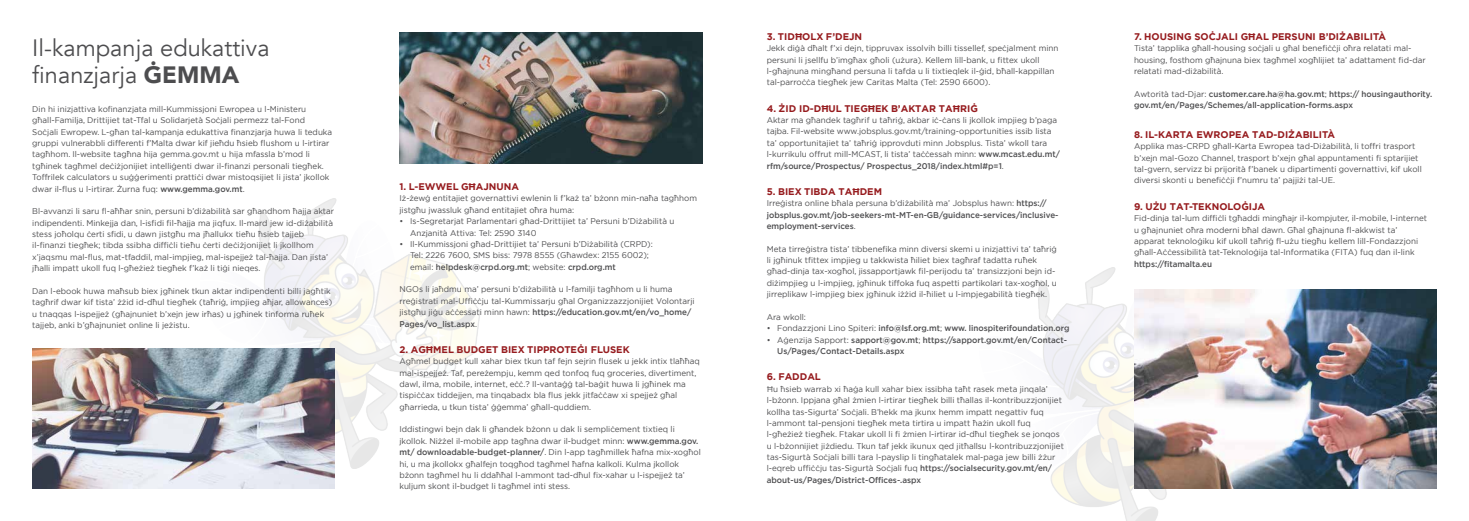
<style>
.page{position:relative;width:1469px;height:521px;background:#fff}
.page>*{position:absolute;margin:0;border:0;box-sizing:border-box;transform-origin:0 0}
.t1{font:23.62px/27.1px "Avenir";color:#4d4d4f}
.t2{font:700 9.62px "Gotham";color:#961b1e}
.t3{font:8.31px/11.4px "Gotham";color:#4d4d4f}
.t4{font:500 8.31px/11.4px "Gotham";color:#4d4d4f}
.s1{font-weight:900}
.s2{font-weight:500}
.s3{font-weight:400}
</style>
<div class="page">
<img style="left:200px;top:198px;width:281px;height:270px">
<img style="left:1038px;top:267px;width:129px;height:254px">
<img style="left:32px;top:349px;width:303px;height:140px">
<img style="left:399px;top:32px;width:303px;height:131px">
<img style="left:1134px;top:289px;width:302px;height:200px">
<h1 class="t1" style="left:32px;top:35px;width:239px">Il-kampanja edukattiva finanzjarja <span class="s1">ĠEMMA</span></h1>
<p class="t3" style="left:32px;top:103px;width:301px">Din hi inizjattiva kofinanzjata mill-Kummissjoni Ewropea u l-Ministeru għall-Familja, Drittijiet tat-Tfal u Solidarjetà Soċjali permezz tal-Fond Soċjali Ewropew. L-għan tal-kampanja edukattiva finanzjarja huwa li teduka gruppi vulnerabbli differenti f’Malta dwar kif jieħdu ħsieb flushom u l-irtirar tagħhom. Il-website tagħna hija gemma.gov.mt u hija mfassla b’mod li tgħinek tagħmel deċiżjonijiet intelliġenti dwar il-finanzi personali tiegħek.<br>Toffrilek calculators u suġġerimenti prattiċi dwar mistoqsijiet li jista’ jkollok dwar il-flus u l-irtirar. Żurna fuq: <span class="s2">www.gemma.gov.mt</span>.</p>
<p class="t3" style="left:32px;top:205px;width:303px">Bl-avvanzi li saru fl-aħħar snin, persuni b’diżabilità sar għandhom ħajja aktar indipendenti. Minkejja dan, l-isfidi fil-ħajja ma jiqfux. Il-mard jew id-diżabilità stess joħolqu ċerti sfidi, u dawn jistgħu ma jħallukx tieħu ħsieb tajjeb il-finanzi tiegħek; tibda ssibha diffiċli tieħu ċerti deċiżjonijiet li jkollhom x’jaqsmu mal-flus, mat-tfaddil, mal-impjieg, mal-ispejjeż tal-ħajja. Dan jista’ jħalli impatt ukoll fuq l-għeżież tiegħek f’każ li tiġi nieqes.</p>
<p class="t3" style="left:32px;top:285px;width:301px">Dan l-ebook huwa maħsub biex jgħinek tkun aktar indipendenti billi jagħtik tagħrif dwar kif tista’ żżid id-dħul tiegħek (taħriġ, impjieg aħjar, allowances) u tnaqqas l-ispejjeż (għajnuniet b’xejn jew irħas) u jgħinek tinforma ruħek tajjeb, anki b’għajnuniet online li jeżistu.</p>
<p class="t2" style="left:399px;top:180px;width:121px">1. L-EWWEL GĦAJNUNA</p>
<p class="t3" style="left:399px;top:193px;width:299px">Iż-żewġ entitajiet governattivi ewlenin li f’każ ta’ bżonn min-naħa tagħhom jistgħu jwassluk għand entitajiet oħra huma:</p>
<p class="t3" style="left:410px;top:215px;width:266px;text-indent:-10px">• Is-Segretarjat Parlamentari għad-Drittijiet ta’ Persuni b’Diżabilità u<br>Anzjanità Attiva: Tel: 2590 3140</p>
<p class="t3" style="left:410px;top:238px;width:244px;text-indent:-10px">• Il-Kummissjoni għad-Drittijiet ta’ Persuni b’Diżabilità (CRPD):<br>Tel: 2226 7600, SMS biss: 7978 8555 (Għawdex: 2155 6002); email: <span class="s2">helpdesk@crpd.org.mt</span>; website: <span class="s2">crpd.org.mt</span></p>
<p class="t3" style="left:399px;top:284px;width:297px">NGOs li jaħdmu ma’ persuni b’diżabilità u l-familji tagħhom u li huma rreġistrati mal-Uffiċċju tal-Kummissarju għal Organizzazzjonijiet Volontarji jistgħu jiġu aċċessati minn hawn: <span class="s2">https://education.gov.mt/en/vo_home/ Pages/vo_list.aspx</span>.</p>
<p class="t2" style="left:399px;top:343px;width:232px">2. AGĦMEL BUDGET BIEX TIPPROTEĠI FLUSEK</p>
<p class="t3" style="left:399px;top:355px;width:302px">Agħmel budget kull xahar biex tkun taf fejn sejrin flusek u jekk intix tlaħħaq mal-ispejjeż. Taf, pereżempju, kemm qed tonfoq fuq groceries, divertiment, dawl, ilma, mobile, internet, eċċ.? Il-vantaġġ tal-baġit huwa li jgħinek ma tispiċċax tiddejjen, ma tinqabadx bla flus jekk jitfaċċaw xi spejjeż għal għarrieda, u tkun tista’ ġġemma’ għall-quddiem.</p>
<p class="t3" style="left:399px;top:424px;width:303px">Iddistingwi bejn dak li għandek bżonn u dak li sempliċement tixtieq li jkollok. Niżżel il-mobile app tagħna dwar il-budget minn: <span class="s2">www.gemma.gov. mt/ downloadable-budget-planner/</span>. Din l-app tagħmillek ħafna mix-xogħol hi, u ma jkollokx għalfejn toqgħod tagħmel ħafna kalkoli. Kulma jkollok bżonn tagħmel hu li ddaħħal l-ammont tad-dħul fix-xahar u l-ispejjeż ta’ kuljum skont il-budget li tagħmel inti stess.</p>
<p class="t2" style="left:766px;top:30px;width:97px">3. TIDĦOLX F’DEJN</p>
<p class="t3" style="left:766px;top:43px;width:293px">Jekk diġà dħalt f’xi dejn, tippruvax issolvih billi tissellef, speċjalment minn persuni li jsellfu b’imgħax għoli (użura). Kellem lill-bank, u fittex ukoll l-għajnuna mingħand persuna li tafda u li tixtieqlek il-ġid, bħall-kappillan tal-parroċċa tiegħek jew Caritas Malta (Tel: 2590 6600).</p>
<p class="t2" style="left:766px;top:102px;width:213px">4. ŻID ID-DĦUL TIEGĦEK B’AKTAR TAĦRIĠ</p>
<p class="t3" style="left:766px;top:114px;width:294px">Aktar ma għandek tagħrif u taħriġ, akbar iċ-ċans li jkollok impjieg b’paga tajba. Fil-website www.jobsplus.gov.mt/training-opportunities issib lista ta’ opportunitajiet ta’ taħriġ ipprovduti minn Jobsplus. Tista’ wkoll tara l-kurrikulu offrut mill-MCAST, li tista’ taċċessah minn: <span class="s2">www.mcast.edu.mt/ rfm/source/Prospectus/ Prospectus_2018/index.html#p=1</span>.</p>
<p class="t2" style="left:766px;top:185px;width:117px">5. BIEX TIBDA TAĦDEM</p>
<p class="t4" style="left:766px;top:197px;width:293px"><span class="s3">Irreġistra online bħala persuna b’diżabilità ma’ Jobsplus hawn:</span> https:// jobsplus.gov.mt/job-seekers-mt-MT-en-GB/guidance-services/inclusive&shy;employment-services<span class="s3">.</span></p>
<p class="t3" style="left:766px;top:243px;width:292px">Meta tirreġistra tista’ tibbenefika minn diversi skemi u inizjattivi ta’ taħriġ li jgħinuk tfittex impjieg u takkwista ħiliet biex tagħraf tadatta ruħek għad-dinja tax-xogħol, jissapportjawk fil-perijodu ta’ transizzjoni bejn id&shy;diżimpjieg u l-impjieg, jgħinuk tiffoka fuq aspetti partikolari tax-xogħol, u jirreplikaw l-impjieg biex jgħinuk iżżid il-ħiliet u l-impjegabilità tiegħek.</p>
<p class="t3" style="left:766px;top:311px;width:41px">Ara wkoll:</p>
<p class="t4" style="left:766px;top:323px;width:304px"><span class="s3">• Fondazzjoni Lino Spiteri:</span> info@lsf.org.mt<span class="s3">;</span> www. linospiterifoundation.org</p>
<p class="t4" style="left:777px;top:334px;width:291px;text-indent:-10px"><span class="s3">• Aġenzija Sapport:</span> sapport@gov.mt<span class="s3">;</span> https://sapport.gov.mt/en/Contact-<br>Us/Pages/Contact-Details.aspx</p>
<p class="t2" style="left:766px;top:371px;width:56px">6. FADDAL</p>
<p class="t3" style="left:766px;top:383px;width:299px">Ħu ħsieb warrab xi ħaġa kull xahar biex issibha taħt rasek meta jinqala’ l-bżonn. Ippjana għal żmien l-irtirar tiegħek billi tħallas il-kontribuzzjonijiet kollha tas-Sigurta’ Soċjali. B’hekk ma jkunx hemm impatt negattiv fuq l-ammont tal-pensjoni tiegħek meta tirtira u impatt ħażin ukoll fuq l-għeżież tiegħek. Ftakar ukoll li fi żmien l-irtirar id-dħul tiegħek se jonqos u l-bżonnijiet jiżdiedu. Tkun taf jekk ikunux qed jitħallsu l-kontribuzzjonijiet tas-Sigurtà Soċjali billi tara l-payslip li tingħatalek mal-paga jew billi żżur l-eqreb uffiċċju tas-Sigurtà Soċjali fuq <span class="s2">https://socialsecurity.gov.mt/en/ about-us/Pages/District-Offices-.aspx</span></p>
<p class="t2" style="left:1134px;top:30px;width:253px">7. HOUSING SOĊJALI GĦAL PERSUNI B’DIŻABILITÀ</p>
<p class="t3" style="left:1134px;top:43px;width:293px">Tista’ tapplika għall-housing soċjali u għal benefiċċji oħra relatati mal&shy;housing, fosthom għajnuna biex tagħmel xogħlijiet ta’ adattament fid-dar relatati mad-diżabilità.</p>
<p class="t4" style="left:1134px;top:88px;width:300px"><span class="s3">Awtorità tad-Djar:</span> customer.care.ha@ha.gov.mt<span class="s3">;</span> https:// housingauthority. gov.mt/en/Pages/Schemes/all-application-forms.aspx</p>
<p class="t2" style="left:1134px;top:128px;width:202px">8. IL-KARTA EWROPEA TAD-DIŻABILITÀ</p>
<p class="t3" style="left:1134px;top:141px;width:289px">Applika mas-CRPD għall-Karta Ewropea tad-Diżabilità, li toffri trasport b’xejn mal-Gozo Channel, trasport b’xejn għal appuntamenti fi sptarijiet tal-gvern, servizz bi prijorità f’banek u dipartimenti governattivi, kif ukoll diversi skonti u benefiċċji f’numru ta’ pajjiżi tal-UE.</p>
<p class="t2" style="left:1134px;top:200px;width:133px">9. UŻU TAT-TEKNOLOĠIJA</p>
<p class="t3" style="left:1134px;top:212px;width:295px">Fid-dinja tal-lum diffiċli tgħaddi mingħajr il-kompjuter, il-mobile, l-internet u għajnuniet oħra moderni bħal dawn. Għal għajnuna fl-akkwist ta’ apparat teknoloġiku kif ukoll taħriġ fl-użu tiegħu kellem lill-Fondazzjoni għall-Aċċessibilità tat-Teknoloġija tal-Informatika (FITA) fuq dan il-link</p>
<p class="t4" style="left:1134px;top:258px;width:80px">https://fitamalta.eu</p>
</div>
